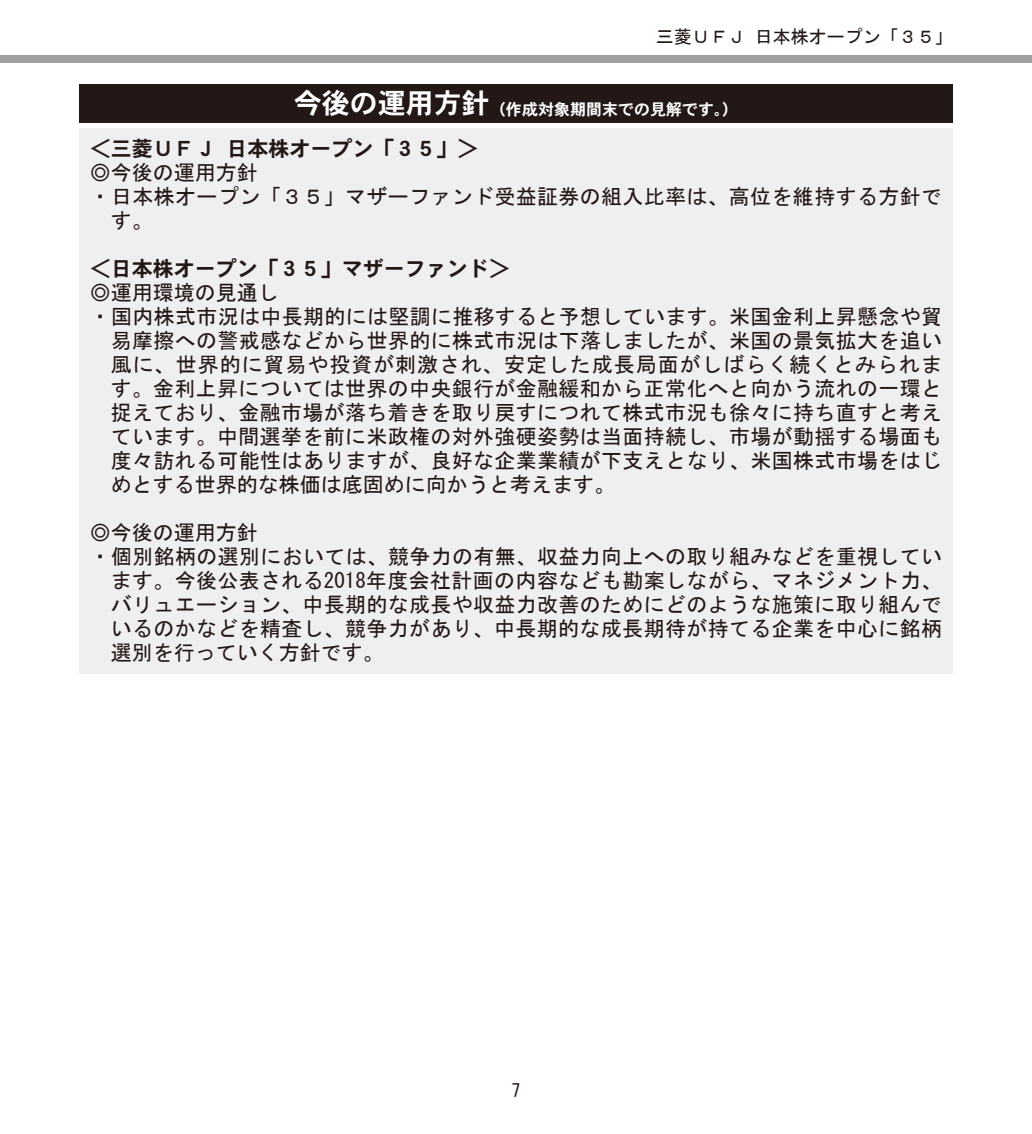
<style>
.page{position:relative;width:1032px;height:1134px;background:#fff}
.page>*{position:absolute;margin:0;border:0;box-sizing:border-box;transform-origin:0 0}
.t1{font:21px "MS Gothic";letter-spacing:.015em;color:#231815}
.t2{font:21px "DFHS Gothic W7 WIN RKSJ H";color:#231815}
.t3{font:21px "MS Gothic";letter-spacing:.045em;color:#231815}
.t4{font:18px "MS Gothic";color:#231815}
.t5{font:16px "DFHS Gothic W7 WIN RKSJ H";color:#fff}
.s1{font-size:28px}
</style>
<div class="page">
<div style="left:0;top:56px;width:1032px;height:7px;background:#9fa0a0"></div>
<div style="left:79px;top:84px;width:873px;height:38px;background:#231815"></div>
<div style="left:79px;top:128px;width:873px;height:545px;background:#efefef"></div>
<p class="t4" style="left:656px;top:27px;width:298px">三菱ＵＦＪ 日本株オープン「３５」</p>
<p class="t5" style="left:294px;top:101px;width:446px"><span class="s1">今後の運用方針</span>（作成対象期間末での見解です。）</p>
<p class="t2" style="left:90px;top:138px;width:390px">＜三菱ＵＦＪ 日本株オープン「３５」＞</p>
<p class="t1" style="left:90px;top:162px;width:169px">◎今後の運用方針</p>
<p class="t1" style="left:90px;top:186px;width:853px">・日本株オープン「３５」マザーファンド受益証券の組入比率は、高位を維持する方針で</p>
<p class="t1" style="left:111px;top:210px;width:43px">す。</p>
<p class="t2" style="left:90px;top:258px;width:421px">＜日本株オープン「３５」マザーファンド＞</p>
<p class="t1" style="left:90px;top:282px;width:190px">◎運用環境の見通し</p>
<p class="t1" style="left:90px;top:306px;width:853px">・国内株式市況は中長期的には堅調に推移すると予想しています。米国金利上昇懸念や貿</p>
<p class="t1" style="left:111px;top:330px;width:832px">易摩擦への警戒感などから世界的に株式市況は下落しましたが、米国の景気拡大を追い</p>
<p class="t3" style="left:111px;top:354px;width:833px">風に、世界的に貿易や投資が刺激され、安定した成長局面がしばらく続くとみられま</p>
<p class="t1" style="left:111px;top:378px;width:832px">す。金利上昇については世界の中央銀行が金融緩和から正常化へと向かう流れの一環と</p>
<p class="t1" style="left:111px;top:402px;width:832px">捉えており、金融市場が落ち着きを取り戻すにつれて株式市況も徐々に持ち直すと考え</p>
<p class="t1" style="left:111px;top:426px;width:832px">ています。中間選挙を前に米政権の対外強硬姿勢は当面持続し、市場が動揺する場面も</p>
<p class="t1" style="left:111px;top:450px;width:832px">度々訪れる可能性はありますが、良好な企業業績が下支えとなり、米国株式市場をはじ</p>
<p class="t1" style="left:111px;top:474px;width:505px">めとする世界的な株価は底固めに向かうと考えます。</p>
<p class="t1" style="left:90px;top:522px;width:169px">◎今後の運用方針</p>
<p class="t1" style="left:90px;top:546px;width:853px">・個別銘柄の選別においては、競争力の有無、収益力向上への取り組みなどを重視してい</p>
<p class="t1" style="left:111px;top:570px;width:832px">ます。今後公表される2018年度会社計画の内容なども勘案しながら、マネジメント力、</p>
<p class="t1" style="left:111px;top:594px;width:832px">バリュエーション、中長期的な成長や収益力改善のためにどのような施策に取り組んで</p>
<p class="t1" style="left:111px;top:618px;width:832px">いるのかなどを精査し、競争力があり、中長期的な成長期待が持てる企業を中心に銘柄</p>
<p class="t1" style="left:111px;top:642px;width:274px">選別を行っていく方針です。</p>
<p class="t4" style="left:511px;top:1081px;width:10px">7</p>
</div>
